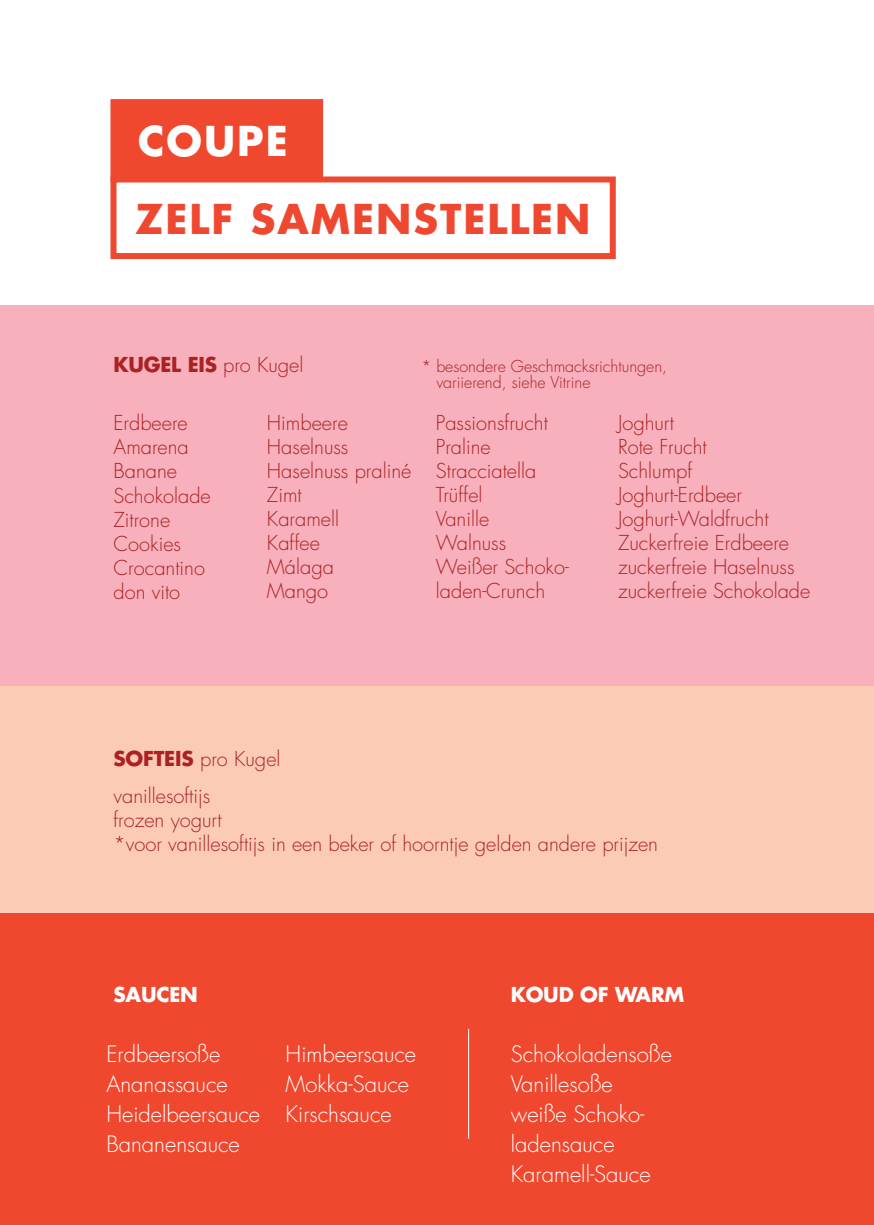
<style>
.page{position:relative;width:874px;height:1225px;background:#fff}
.page>*{position:absolute;margin:0;border:0;box-sizing:border-box;transform-origin:0 0}
.t1{font:700 40px "Futura LT";letter-spacing:.05em;color:#ef4830}
.t2{font:700 40px "Futura LT";letter-spacing:.05em;color:#fff}
.t3{font:300 22px "Futura LT";color:#fff}
.t4{font:300 20px/24px "Futura LT";color:#a22}
.t5{font:700 20px "Futura LT";letter-spacing:-.01em;color:#fff}
.t6{font:700 20px "Futura LT";letter-spacing:-.01em;color:#a22}
.t7{font:300 16px "Futura LT";color:#a22}
.s1{font-weight:300}
.s2{font-weight:700}
</style>
<div class="page">
<hr style="left:873px;top:412px;width:1px;height:312px;background:#ef482e">
<hr style="left:873px;top:0;width:1px;height:443px;background:#fccbb6">
<div style="left:0;top:913px;width:873px;height:312px;background:#ef482e"></div>
<hr style="left:873px;top:686px;width:1px;height:539px;background:#f7b0bc">
<div style="left:0;top:306px;width:873px;height:588px;background:#f7b0bc"></div>
<div style="left:0;top:686px;width:873px;height:227px;background:#fccbb6"></div>
<hr style="left:468px;top:1028px;width:1px;height:110px;background:#fff">
<div style="left:110px;top:99px;width:213px;height:83px;background:#ef482e;border:6px solid #ef4830"></div>
<div style="left:110px;top:176px;width:505px;height:83px;border:6px solid #ef4830"></div>
<p class="t2" style="left:138px;top:115px;width:151px">COUPE</p>
<p class="t1" style="left:135px;top:192px;width:456px">ZELF SAMENSTELLEN</p>
<p class="t6" style="left:113px;top:351px;width:191px">KUGEL EIS <span class="s1">pro Kugel</span></p>
<p class="t4" style="left:113px;top:412px;width:76px">Erdbeere</p>
<p class="t4" style="left:113px;top:436px;width:77px">Amarena</p>
<p class="t4" style="left:113px;top:460px;width:65px">Banane</p>
<p class="t4" style="left:113px;top:484px;width:99px">Schokolade</p>
<p class="t4" style="left:113px;top:508px;width:58px">Zitrone</p>
<p class="t4" style="left:113px;top:532px;width:69px">Cookies</p>
<p class="t4" style="left:113px;top:556px;width:93px">Crocantino</p>
<p class="t4" style="left:113px;top:580px;width:68px">don vito</p>
<p class="t4" style="left:267px;top:411px;width:82px">Himbeere</p>
<p class="t4" style="left:267px;top:435px;width:83px">Haselnuss</p>
<p class="t4" style="left:267px;top:459px;width:146px">Haselnuss praliné</p>
<p class="t4" style="left:267px;top:483px;width:36px">Zimt</p>
<p class="t4" style="left:267px;top:507px;width:74px">Karamell</p>
<p class="t4" style="left:267px;top:531px;width:54px">Kaffee</p>
<p class="t4" style="left:267px;top:555px;width:68px">Málaga</p>
<p class="t4" style="left:267px;top:579px;width:63px">Mango</p>
<p class="t7" style="left:421px;top:356px;width:247px">* besondere Geschmacksrichtungen,</p>
<p class="t7" style="left:436px;top:372px;width:156px">variierend, siehe Vitrine</p>
<p class="t4" style="left:435px;top:412px;width:113px">Passionsfrucht</p>
<p class="t4" style="left:435px;top:436px;width:56px">Praline</p>
<p class="t4" style="left:435px;top:460px;width:102px">Stracciatella</p>
<p class="t4" style="left:435px;top:484px;width:48px">Trüffel</p>
<p class="t4" style="left:435px;top:508px;width:55px">Vanille</p>
<p class="t4" style="left:435px;top:532px;width:72px">Walnuss</p>
<p class="t4" style="left:435px;top:556px;width:134px">Weißer Schoko-</p>
<p class="t4" style="left:435px;top:580px;width:111px">laden-Crunch</p>
<p class="t4" style="left:617px;top:412px;width:58px">Joghurt</p>
<p class="t4" style="left:617px;top:436px;width:90px">Rote Frucht</p>
<p class="t4" style="left:617px;top:460px;width:76px">Schlumpf</p>
<p class="t4" style="left:617px;top:484px;width:125px">Joghurt-Erdbeer</p>
<p class="t4" style="left:617px;top:508px;width:152px">Joghurt-Waldfrucht</p>
<p class="t4" style="left:617px;top:532px;width:172px">Zuckerfreie Erdbeere</p>
<p class="t4" style="left:617px;top:556px;width:178px">zuckerfreie Haselnuss</p>
<p class="t4" style="left:617px;top:580px;width:194px">zuckerfreie Schokolade</p>
<p class="t4" style="left:113px;top:747px;width:168px"><span class="s2">SOFTEIS</span> pro Kugel</p>
<p class="t4" style="left:113px;top:784px;width:110px">vanillesoftijs frozen yogurt</p>
<p class="t4" style="left:113px;top:832px;width:546px">*voor vanillesoftijs in een beker of hoorntje gelden andere prijzen</p>
<p class="t5" style="left:113px;top:981px;width:86px">SAUCEN</p>
<p class="t3" style="left:106px;top:1041px;width:115px">Erdbeersoße</p>
<p class="t3" style="left:106px;top:1071px;width:123px">Ananassauce</p>
<p class="t3" style="left:106px;top:1101px;width:155px">Heidelbeersauce</p>
<p class="t3" style="left:106px;top:1131px;width:135px">Bananensauce</p>
<p class="t3" style="left:285px;top:1041px;width:132px">Himbeersauce</p>
<p class="t3" style="left:285px;top:1071px;width:125px">Mokka-Sauce</p>
<p class="t3" style="left:285px;top:1101px;width:107px">Kirschsauce</p>
<p class="t5" style="left:510px;top:981px;width:175px">KOUD OF WARM</p>
<p class="t3" style="left:510px;top:1041px;width:162px">Schokoladensoße</p>
<p class="t3" style="left:510px;top:1071px;width:103px">Vanillesoße</p>
<p class="t3" style="left:510px;top:1101px;width:135px">weiße Schoko-</p>
<p class="t3" style="left:510px;top:1131px;width:105px">ladensauce</p>
<p class="t3" style="left:510px;top:1161px;width:141px">Karamell-Sauce</p>
</div>
